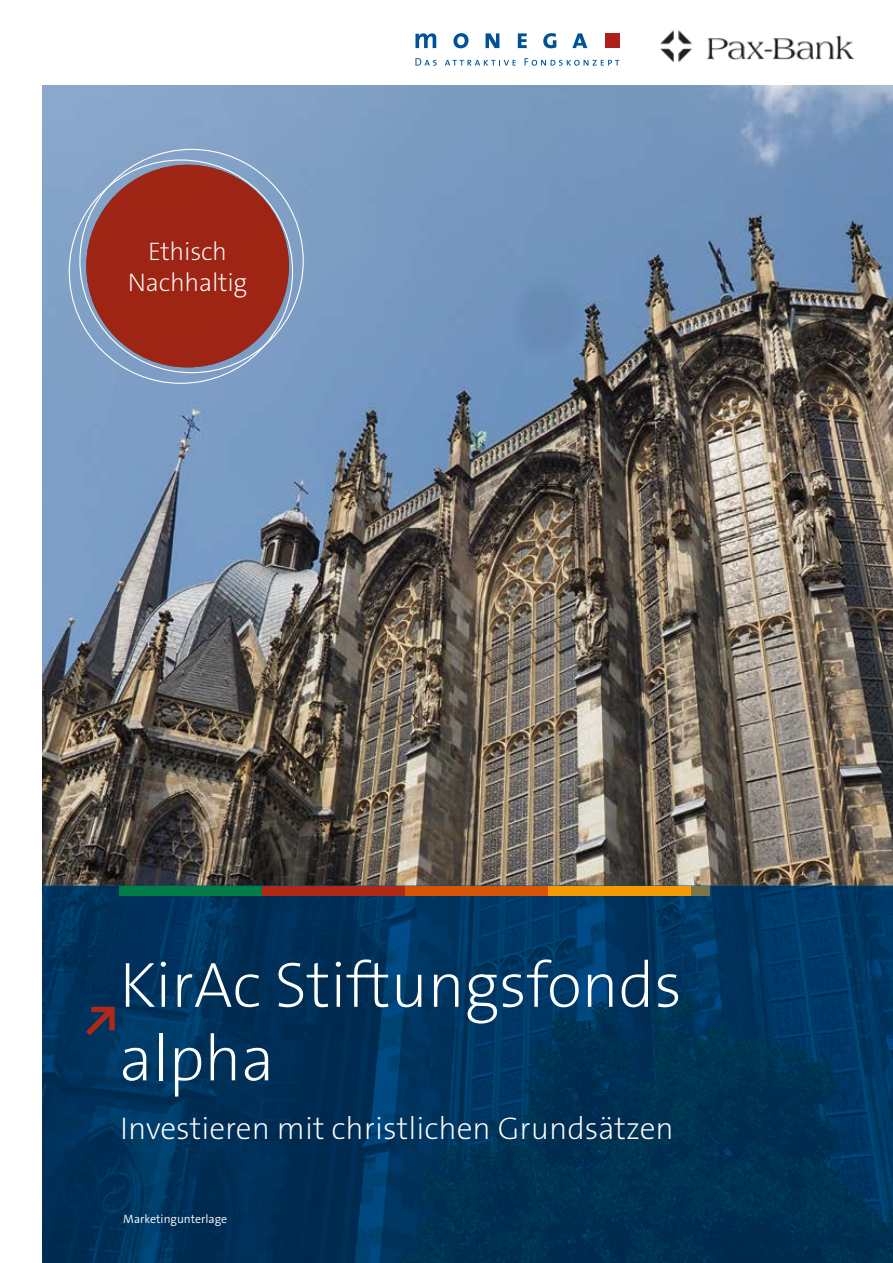
<style>
.page{position:relative;width:893px;height:1263px;background:#fff}
.page>*{position:absolute;margin:0;border:0;box-sizing:border-box;transform-origin:0 0}
.t1{font:64.5px/73.5px "The Sans LP2 Ex Lig";letter-spacing:-.005em;color:#fff}
.t2{font:31.5px "The Sans LP2 Ex Lig";color:#fff}
.t3{font:25.5px/31.5px "The Sans LP2 Ex Lig";letter-spacing:-.01em;color:#fff;text-align:center}
.t4{font:12px "The Sans LP4 Se Lig";color:#fff}
</style>
<div class="page">
<img style="left:43px;top:85px;width:850px;height:800px">
<div style="left:86px;top:165px;width:203px;height:202px;background:#9e2515;border-radius:50%"></div>
<img style="left:660px;top:30px;width:194px;height:33px">
<svg style="left:43px;top:885px;width:850px;height:378px;background:#00335b"></svg>
<div style="left:119px;top:886px;width:143px;height:10px;background:#007d47"></div>
<div style="left:262px;top:886px;width:143px;height:10px;background:#b02916"></div>
<div style="left:405px;top:886px;width:143px;height:10px;background:#d85405"></div>
<div style="left:548px;top:886px;width:143px;height:10px;background:#f59a00"></div>
<div style="left:605px;top:33px;width:15px;height:15px;background:#ad201e"></div>
<svg style="left:415px;top:58px;width:22px;height:8px"></svg>
<svg style="left:445px;top:60px;width:71px;height:6px"></svg>
<svg style="left:525px;top:58px;width:94px;height:8px"></svg>
<svg style="left:415px;top:33px;width:21px;height:15px"></svg>
<svg style="left:453px;top:33px;width:15px;height:15px"></svg>
<svg style="left:485px;top:33px;width:14px;height:15px"></svg>
<svg style="left:518px;top:33px;width:9px;height:15px"></svg>
<svg style="left:543px;top:33px;width:13px;height:15px"></svg>
<svg style="left:572px;top:33px;width:15px;height:15px"></svg>
<svg style="left:86px;top:1007px;width:29px;height:28px"></svg>
<p class="t3" style="left:128px;top:235px;width:121px">Ethisch<br>Nachhaltig</p>
<h1 class="t1" style="left:119px;top:949px;width:564px">KirAc Stiftungsfonds alpha</h1>
<p class="t2" style="left:120px;top:1108px;width:555px">Investieren mit christlichen Grundsätzen</p>
<p class="t4" style="left:123px;top:1211px;width:106px">Marketingunterlage</p>
</div>
